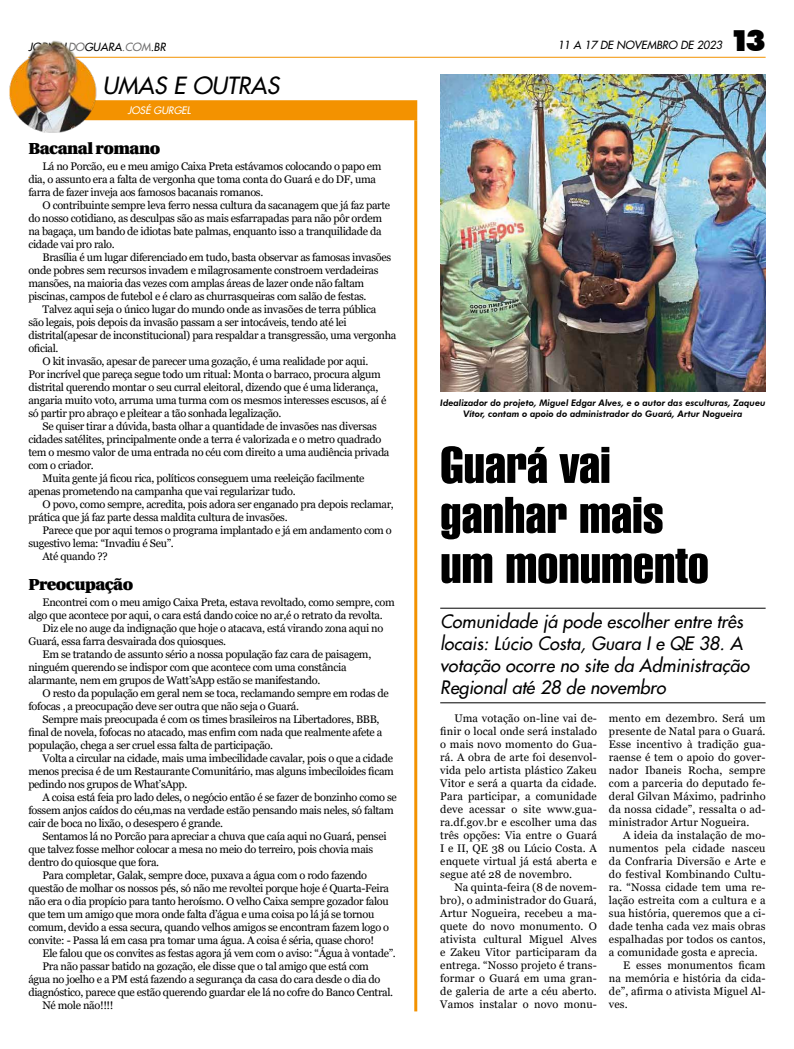
<style>
.page{position:relative;width:794px;height:1049px;background:#fff}
.page>*{position:absolute;margin:0;border:0;box-sizing:border-box;transform-origin:0 0}
.t1{font:50px/50px "Swiss 911 BT Extra Compressed";color:#000;scale:1.25 1}
.t2{font:900 29.6px "Futura BT";color:#000}
.t3{font:italic 23px "Futura 2";color:#000}
.t4{font:italic 18px/22px "Futura 2";color:#000}
.t5{font:900 16px "Utopia";letter-spacing:-.03em;color:#000}
.t6{font:11px/13px "Georgia";letter-spacing:-.03em;color:#000}
.t7{font:11px "Georgia";letter-spacing:.01em;color:#000}
.t8{font:italic 11px "Futura 2";color:#000}
.t9{font:italic 10px "Futura 2";color:#fff}
.t10{font:italic 800 9px/11px "Futura BT";color:#000;text-align:center}
.s1{color:#706f6f}
</style>
<div class="page">
<hr style="left:28px;top:57px;width:737px;height:1px;background:#f39200">
<img style="left:440px;top:74px;width:325px;height:317px">
<hr style="left:414px;top:120px;width:3px;height:891px;background:#f39200">
<div style="left:84px;top:100px;width:333px;height:20px;background:#f39200"></div>
<img style="left:9px;top:40px;width:92px;height:93px">
<hr style="left:440px;top:608px;width:325px;height:1px;background:#000">
<hr style="left:440px;top:703px;width:325px;height:1px;background:#000">
<p class="t8" style="left:28px;top:39px;width:139px">JORNAL<span class="s1">DO</span>GUARA<span class="s1">.COM</span>.BR</p>
<p class="t8" style="left:557px;top:37px;width:166px">11 A 17 DE NOVEMBRO DE 2023</p>
<h2 class="t2" style="left:730px;top:22px;width:37px">13</h2>
<h3 class="t3" style="left:102px;top:71px;width:178px">UMAS E OUTRAS</h3>
<p class="t9" style="left:128px;top:104px;width:64px">JOSÉ GURGEL</p>
<h3 class="t5" style="left:28px;top:139px;width:133px">Bacanal romano</h3>
<p class="t6" style="left:28px;top:160px;width:355px;text-indent:14px">Lá no Porcão, eu e meu amigo Caixa Preta estávamos colocando o papo em dia, o assunto era a falta de vergonha que toma conta do Guará e do DF, uma farra de fazer inveja aos famosos bacanais romanos.</p>
<p class="t6" style="left:28px;top:199px;width:363px;text-indent:14px">O contribuinte sempre leva ferro nessa cultura da sacanagem que já faz parte do nosso cotidiano, as desculpas são as mais esfarrapadas para não pôr ordem na bagaça, um bando de idiotas bate palmas, enquanto isso a tranquilidade da cidade vai pro ralo.</p>
<p class="t6" style="left:28px;top:251px;width:364px;text-indent:14px">Brasília é um lugar diferenciado em tudo, basta observar as famosas invasões onde pobres sem recursos invadem e milagrosamente constroem verdadeiras mansões, na maioria das vezes com amplas áreas de lazer onde não faltam piscinas, campos de futebol e é claro as churrasqueiras com salão de festas.</p>
<p class="t6" style="left:43px;top:303px;width:335px">Talvez aqui seja o único lugar do mundo onde as invasões de terra pública</p>
<p class="t6" style="left:28px;top:316px;width:320px">são legais, pois depois da invasão passam a ser intocáveis, tendo até lei</p>
<p class="t6" style="left:28px;top:329px;width:369px">distrital(apesar de inconstitucional) para respaldar a transgressão, uma vergonha</p>
<p class="t6" style="left:28px;top:342px;width:32px">oficial.</p>
<p class="t6" style="left:43px;top:355px;width:327px">O kit invasão, apesar de parecer uma gozação, é uma realidade por aqui.</p>
<p class="t6" style="left:28px;top:368px;width:354px">Por incrível que pareça segue todo um ritual: Monta o barraco, procura algum</p>
<p class="t6" style="left:28px;top:381px;width:351px">distrital querendo montar o seu curral eleitoral, dizendo que é uma liderança,</p>
<p class="t6" style="left:28px;top:394px;width:359px">angaria muito voto, arruma uma turma com os mesmos interesses escusos, aí é</p>
<p class="t6" style="left:28px;top:407px;width:255px">só partir pro abraço e pleitear a tão sonhada legalização.</p>
<p class="t6" style="left:43px;top:420px;width:336px">Se quiser tirar a dúvida, basta olhar a quantidade de invasões nas diversas</p>
<p class="t6" style="left:28px;top:433px;width:354px">cidades satélites, principalmente onde a terra é valorizada e o metro quadrado</p>
<p class="t6" style="left:28px;top:446px;width:363px">tem o mesmo valor de uma entrada no céu com direito a uma audiência privada</p>
<p class="t6" style="left:28px;top:459px;width:67px">com o criador.</p>
<p class="t6" style="left:43px;top:472px;width:323px">Muita gente já ficou rica, políticos conseguem uma reeleição facilmente</p>
<p class="t6" style="left:28px;top:485px;width:269px">apenas prometendo na campanha que vai regularizar tudo.</p>
<p class="t6" style="left:43px;top:498px;width:353px">O povo, como sempre, acredita, pois adora ser enganado pra depois reclamar,</p>
<p class="t6" style="left:28px;top:511px;width:261px">prática que já faz parte dessa maldita cultura de invasões.</p>
<p class="t6" style="left:43px;top:524px;width:351px">Parece que por aqui temos o programa implantado e já em andamento com o</p>
<p class="t6" style="left:28px;top:537px;width:147px">sugestivo lema: “Invadiu é Seu”.</p>
<p class="t6" style="left:43px;top:550px;width:67px">Até quando ??</p>
<h3 class="t5" style="left:28px;top:575px;width:106px">Preocupação</h3>
<p class="t6" style="left:28px;top:596px;width:368px;text-indent:14px">Encontrei com o meu amigo Caixa Preta, estava revoltado, como sempre, com algo que acontece por aqui, o cara está dando coice no ar,é o retrato da revolta.</p>
<p class="t6" style="left:28px;top:622px;width:356px;text-indent:14px">Diz ele no auge da indignação que hoje o atacava, está virando zona aqui no<br>Guará, essa farra desvairada dos quiosques.</p>
<p class="t6" style="left:28px;top:648px;width:344px;text-indent:14px">Em se tratando de assunto sério a nossa população faz cara de paisagem, ninguém querendo se indispor com que acontece com uma constância alarmante, nem em grupos de Watt’sApp estão se manifestando.</p>
<p class="t6" style="left:28px;top:687px;width:362px;text-indent:14px">O resto da população em geral nem se toca, reclamando sempre em rodas de fofocas , a preocupação deve ser outra que não seja o Guará.</p>
<p class="t6" style="left:28px;top:713px;width:355px;text-indent:14px">Sempre mais preocupada é com os times brasileiros na Libertadores, BBB, final de novela, fofocas no atacado, mas enfim com nada que realmente afete a população, chega a ser cruel essa falta de participação.</p>
<p class="t6" style="left:28px;top:752px;width:367px;text-align:justify;text-indent:14px">Volta a circular na cidade, mais uma imbecilidade cavalar, pois o que a cidade menos precisa é de um Restaurante Comunitário, mas alguns imbeciloides ficam pedindo nos grupos de What’sApp.</p>
<p class="t6" style="left:28px;top:791px;width:370px;text-indent:14px">A coisa está feia pro lado deles, o negócio então é se fazer de bonzinho como se fossem anjos caídos do céu,mas na verdade estão pensando mais neles, só faltam cair de boca no lixão, o desespero é grande.</p>
<p class="t6" style="left:43px;top:830px;width:345px">Sentamos lá no Porcão para apreciar a chuva que caía aqui no Guará, pensei</p>
<p class="t6" style="left:28px;top:843px;width:346px">que talvez fosse melhor colocar a mesa no meio do terreiro, pois chovia mais</p>
<p class="t6" style="left:28px;top:856px;width:132px">dentro do quiosque que fora.</p>
<p class="t6" style="left:43px;top:869px;width:326px">Para completar, Galak, sempre doce, puxava a água com o rodo fazendo</p>
<p class="t6" style="left:28px;top:882px;width:362px">questão de molhar os nossos pés, só não me revoltei porque hoje é Quarta-Feira</p>
<p class="t6" style="left:28px;top:895px;width:362px">não era o dia propício para tanto heroísmo. O velho Caixa sempre gozador falou</p>
<p class="t6" style="left:28px;top:908px;width:347px">que tem um amigo que mora onde falta d’água e uma coisa po lá já se tornou</p>
<p class="t6" style="left:28px;top:921px;width:362px">comum, devido a essa secura, quando velhos amigos se encontram fazem logo o</p>
<p class="t6" style="left:28px;top:934px;width:347px">convite: - Passa lá em casa pra tomar uma água. A coisa é séria, quase choro!</p>
<p class="t6" style="left:43px;top:947px;width:355px">Ele falou que os convites as festas agora já vem com o aviso: “Água à vontade”.</p>
<p class="t6" style="left:43px;top:960px;width:328px">Pra não passar batido na gozação, ele disse que o tal amigo que está com</p>
<p class="t6" style="left:28px;top:973px;width:353px">água no joelho e a PM está fazendo a segurança da casa do cara desde o dia do</p>
<p class="t6" style="left:28px;top:986px;width:366px">diagnóstico, parece que estão querendo guardar ele lá no cofre do Banco Central.</p>
<p class="t6" style="left:43px;top:999px;width:73px">Né mole não!!!!</p>
<p class="t10" style="left:440px;top:398px;width:327px">Idealizador do projeto, Miguel Edgar Alves, e o autor das esculturas, Zaqueu<br>Vítor, contam o apoio do administrador do Guará, Artur Nogueira</p>
<h1 class="t1" style="left:440px;top:441px;width:216px">Guará vai ganhar mais um monumento</h1>
<h3 class="t4" style="left:440px;top:610px;width:311px">Comunidade já pode escolher entre três locais: Lúcio Costa, Guara I e QE 38. A votação ocorre no site da Administração Regional até 28 de novembro</h3>
<p class="t6" style="left:440px;top:711px;width:158px;text-align:justify;text-indent:14px">Uma votação on-line vai de&shy;finir o local onde será instalado o mais novo momento do Gua&shy;rá. A obra de arte foi desenvol&shy;vida pelo artista plástico Zakeu Vitor e será a quarta da cidade.<br>Para participar, a comunidade deve acessar o site www.gua&shy;ra.df.gov.br e escolher uma das três opções: Via entre o Guará I e II, QE 38 ou Lúcio Costa. A enquete virtual já está aberta e segue até 28 de novembro.</p>
<p class="t6" style="left:440px;top:881px;width:158px;text-align:justify;text-indent:14px">Na quinta-feira (8 de novem&shy;bro), o administrador do Guará, Artur Nogueira, recebeu a ma&shy;quete do novo monumento. O ativista cultural Miguel Alves e Zakeu Vitor participaram da entrega. “Nosso projeto é trans&shy;formar o Guará em uma gran&shy;de galeria de arte a céu aberto.<br>Vamos instalar o novo monu-</p>
<p class="t6" style="left:609px;top:712px;width:158px;text-align:justify">mento em dezembro. Será um presente de Natal para o Guará.<br>Esse incentivo à tradição gua&shy;raense é tem o apoio do gover&shy;nador Ibaneis Rocha, sempre com a parceria do deputado fe&shy;deral Gilvan Máximo, padrinho da nossa cidade”, ressalta o ad&shy;ministrador Artur Nogueira.</p>
<p class="t7" style="left:623px;top:828px;width:144px">A ideia da instalação de mo-</p>
<p class="t7" style="left:609px;top:841px;width:158px">numentos pela cidade nasceu</p>
<p class="t7" style="left:609px;top:854px;width:158px">da Confraria Diversão e Arte e</p>
<p class="t7" style="left:609px;top:867px;width:158px">do festival Kombinando Cultu-</p>
<p class="t7" style="left:609px;top:880px;width:158px">ra. “Nossa cidade tem uma re-</p>
<p class="t7" style="left:609px;top:893px;width:158px">lação estreita com a cultura e a</p>
<p class="t7" style="left:609px;top:906px;width:158px">sua história, queremos que a ci-</p>
<p class="t7" style="left:609px;top:919px;width:158px">dade tenha cada vez mais obras</p>
<p class="t7" style="left:609px;top:932px;width:158px">espalhadas por todos os cantos,</p>
<p class="t7" style="left:609px;top:945px;width:150px">a comunidade gosta e aprecia.</p>
<p class="t7" style="left:623px;top:958px;width:144px">E esses monumentos ficam</p>
<p class="t7" style="left:609px;top:971px;width:158px">na memória e história da cida-</p>
<p class="t7" style="left:609px;top:984px;width:158px">de”, afirma o ativista Miguel Al-</p>
<p class="t6" style="left:609px;top:998px;width:20px">ves.</p>
</div>
